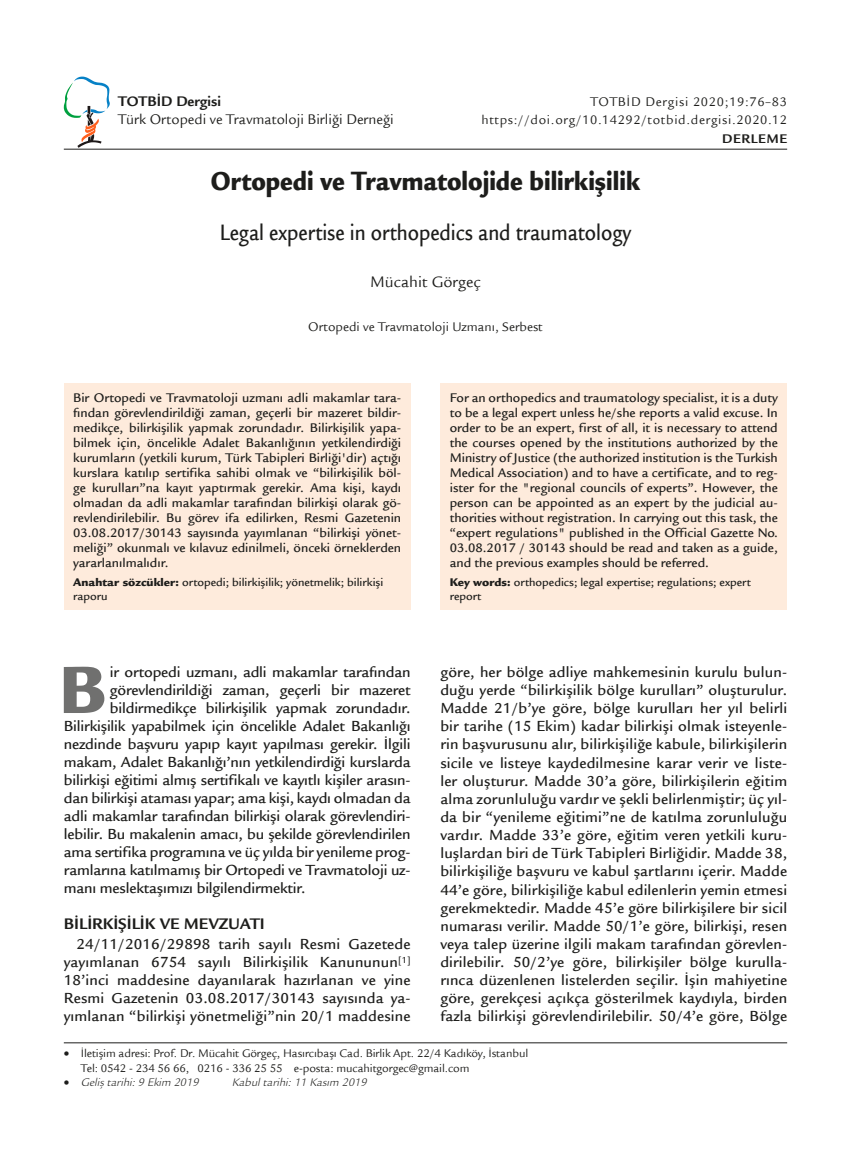
<style>
.page{position:relative;width:851px;height:1149px;background:#fff}
.page>*{position:absolute;margin:0;border:0;box-sizing:border-box;transform-origin:0 0}
.t1{font:900 72.6px "Legacy Sans Std";color:#70706f}
.t2{font:900 28.5px "Legacy Sans Std";color:#1d1d1b;scale:.85 1}
.t3{font:500 24px "Legacy Sans Std";color:#1d1d1b;scale:.85 1}
.t4{font:700 16.5px "Legacy Sans Std";color:#1d1d1b}
.t5{font:16.5px "Legacy Sans Std";color:#1d1d1b}
.t6{font:500 15.75px/18.1px "Legacy Sans Std";letter-spacing:-.01em;color:#1d1d1b;text-align:justify}
.t7{font:15px "Legacy Sans Std";color:#1d1d1b}
.t8{font:700 15px "Legacy Sans Std";color:#1d1d1b}
.t9{font:500 13.5px/15px "Legacy Sans Std";color:#1d1d1b;text-align:justify}
.t10{font:13.5px/18.5px "Legacy Sans Std";letter-spacing:.05em;color:#1d1d1b;text-align:right}
.t11{font:13.5px "Legacy Sans Std";color:#1d1d1b}
.t12{font:700 13.5px "Legacy Sans Std";letter-spacing:.05em;color:#1d1d1b}
.t13{font:12px/14.4px "Legacy Sans Std";letter-spacing:-.01em;color:#1d1d1b}
.t14{font:500 12px/13.5px "Legacy Sans Std";color:#1d1d1b}
.t15{font:italic 12px "ITC Legacy Sans Std";color:#1d1d1b}
.s1{font-weight:900}
</style>
<div class="page">
<hr style="left:64px;top:149px;width:723px;height:1px;background:#1d1d1b">
<hr style="left:64px;top:1042px;width:723px;height:1px;background:#1d1d1b">
<svg style="left:64px;top:77px;width:46px;height:70px"></svg>
<div style="left:64px;top:383px;width:346px;height:226px;background:#feebdc"></div>
<div style="left:440px;top:383px;width:347px;height:226px;background:#feebdc"></div>
<p class="t8" style="left:118px;top:93px;width:104px">TOTBİD Dergisi</p>
<p class="t7" style="left:118px;top:111px;width:277px">Türk Ortopedi ve Travmatoloji Birliği Derneği</p>
<p class="t10" style="left:481px;top:92px;width:307px">TOTBİD Dergisi 2020;19:76–83 https://doi.org/10.14292/totbid.dergisi.2020.12</p>
<p class="t12" style="left:722px;top:131px;width:67px">DERLEME</p>
<h2 class="t2" style="left:211px;top:164px;width:506px">Ortopedi ve Travmatolojide bilirkişilik</h2>
<h3 class="t3" style="left:220px;top:219px;width:485px">Legal expertise in orthopedics and traumatology</h3>
<p class="t5" style="left:370px;top:272px;width:112px">Mücahit Görgeç</p>
<p class="t11" style="left:308px;top:319px;width:236px">Ortopedi ve Travmatoloji Uzmanı, Serbest</p>
<p class="t9" style="left:73px;top:390px;width:329px">Bir Ortopedi ve Travmatoloji uzmanı adli makamlar tara&shy;fından görevlendirildiği zaman, geçerli bir mazeret bildir&shy;medikçe, bilirkişilik yapmak zorundadır. Bilirkişilik yapa&shy;bilmek için, öncelikle Adalet Bakanlığının yetkilendirdiği kurumların (yetkili kurum, Türk Tabipleri Birliği'dir) açtığı kurslara katılıp sertifika sahibi olmak ve “bilirkişilik böl&shy;ge kurulları”na kayıt yaptırmak gerekir. Ama kişi, kaydı olmadan da adli makamlar tarafından bilirkişi olarak gö&shy;revlendirilebilir. Bu görev ifa edilirken, Resmi Gazetenin 03.08.2017/30143 sayısında yayımlanan “bilirkişi yönet&shy;meliği” okunmalı ve kılavuz edinilmeli, önceki örneklerden yararlanılmalıdır.</p>
<p class="t14" style="left:73px;top:575px;width:311px"><span class="s1">Anahtar sözcükler:</span> ortopedi; bilirkişilik; yönetmelik; bilirkişi raporu</p>
<h1 class="t1" style="left:59px;top:646px;width:49px">B</h1>
<p class="t6" style="left:110px;top:663px;width:302px">ir ortopedi uzmanı, adli makamlar tarafından</p>
<p class="t6" style="left:110px;top:681px;width:302px">görevlendirildiği zaman, geçerli bir mazeret</p>
<p class="t6" style="left:110px;top:699px;width:302px">bildirmedikçe bilirkişilik yapmak zorundadır.</p>
<p class="t6" style="left:64px;top:717px;width:348px">Bilirkişilik yapabilmek için öncelikle Adalet Bakanlığı</p>
<p class="t6" style="left:64px;top:735px;width:348px">nezdinde başvuru yapıp kayıt yapılması gerekir. İlgili</p>
<p class="t6" style="left:64px;top:753px;width:348px">makam, Adalet Bakanlığı’nın yetkilendirdiği kurslarda</p>
<p class="t6" style="left:64px;top:771px;width:348px">bilirkişi eğitimi almış sertifikalı ve kayıtlı kişiler arasın-</p>
<p class="t6" style="left:64px;top:789px;width:348px">dan bilirkişi ataması yapar; ama kişi, kaydı olmadan da</p>
<p class="t6" style="left:64px;top:807px;width:348px">adli makamlar tarafından bilirkişi olarak görevlendiri-</p>
<p class="t6" style="left:64px;top:825px;width:348px">lebilir. Bu makalenin amacı, bu şekilde görevlendirilen</p>
<p class="t6" style="left:64px;top:843px;width:348px">ama sertifika programına ve üç yılda bir yenileme prog-</p>
<p class="t6" style="left:64px;top:861px;width:348px">ramlarına katılmamış bir Ortopedi ve Travmatoloji uz-</p>
<p class="t6" style="left:64px;top:879px;width:243px">manı meslektaşımızı bilgilendirmektir.</p>
<p class="t4" style="left:64px;top:914px;width:202px">BİLİRKİŞİLİK VE MEVZUATI</p>
<p class="t6" style="left:64px;top:935px;width:348px;text-indent:13px">24/11/2016/29898 tarih sayılı Resmi Gazetede yayımlanan 6754 sayılı Bilirkişilik Kanununun<sup>[1] </sup>18’inci maddesine dayanılarak hazırlanan ve yine Resmi Gazetenin 03.08.2017/30143 sayısında ya&shy;yımlanan “bilirkişi yönetmeliği”nin 20/1 maddesine</p>
<p class="t9" style="left:449px;top:390px;width:329px">For an orthopedics and traumatology specialist, it is a duty to be a legal expert unless he/she reports a valid excuse. In order to be an expert, first of all, it is necessary to attend the courses opened by the institutions authorized by the Ministry of Justice (the authorized institution is the Turkish Medical Association) and to have a certificate, and to reg&shy;ister for the "regional councils of experts”. However, the person can be appointed as an expert by the judicial au&shy;thorities without registration. In carrying out this task, the “expert regulations" published in the Official Gazette No.<br>03.08.2017 / 30143 should be read and taken as a guide, and the previous examples should be referred.</p>
<p class="t14" style="left:449px;top:575px;width:302px"><span class="s1">Key words:</span> orthopedics; legal expertise; regulations; expert report</p>
<p class="t6" style="left:440px;top:663px;width:348px">göre, her bölge adliye mahkemesinin kurulu bulun&shy;duğu yerde “bilirkişilik bölge kurulları” oluşturulur.<br>Madde 21/b’ye göre, bölge kurulları her yıl belirli bir tarihe (15 Ekim) kadar bilirkişi olmak isteyenle&shy;rin başvurusunu alır, bilirkişiliğe kabule, bilirkişilerin sicile ve listeye kaydedilmesine karar verir ve liste&shy;ler oluşturur. Madde 30’a göre, bilirkişilerin eğitim alma zorunluluğu vardır ve şekli belirlenmiştir; üç yıl&shy;da bir “yenileme eğitimi”ne de katılma zorunluluğu vardır. Madde 33’e göre, eğitim veren yetkili kuru&shy;luşlardan biri de Türk Tabipleri Birliğidir. Madde 38, bilirkişiliğe başvuru ve kabul şartlarını içerir. Madde 44’e göre, bilirkişiliğe kabul edilenlerin yemin etmesi gerekmektedir. Madde 45’e göre bilirkişilere bir sicil numarası verilir. Madde 50/1’e göre, bilirkişi, resen veya talep üzerine ilgili makam tarafından görevlen&shy;dirilebilir. 50/2’ye göre, bilirkişiler bölge kurulla&shy;rınca düzenlenen listelerden seçilir. İşin mahiyetine göre, gerekçesi açıkça gösterilmek kaydıyla, birden fazla bilirkişi görevlendirilebilir. 50/4’e göre, Bölge</p>
<p class="t13" style="left:81px;top:1046px;width:449px;text-indent:-17px">• İletişim adresi: Prof. Dr. Mücahit Görgeç, Hasırcıbaşı Cad. Birlik Apt. 22/4 Kadıköy, İstanbul<br>Tel: 0542 - 234 56 66, 0216 - 336 25 55 e-posta: mucahitgorgec@gmail.com</p>
<p class="t15" style="left:64px;top:1075px;width:136px">• Geliş tarihi: 9 Ekim 2019</p>
<p class="t15" style="left:232px;top:1075px;width:136px">Kabul tarihi: 11 Kasım 2019</p>
</div>
